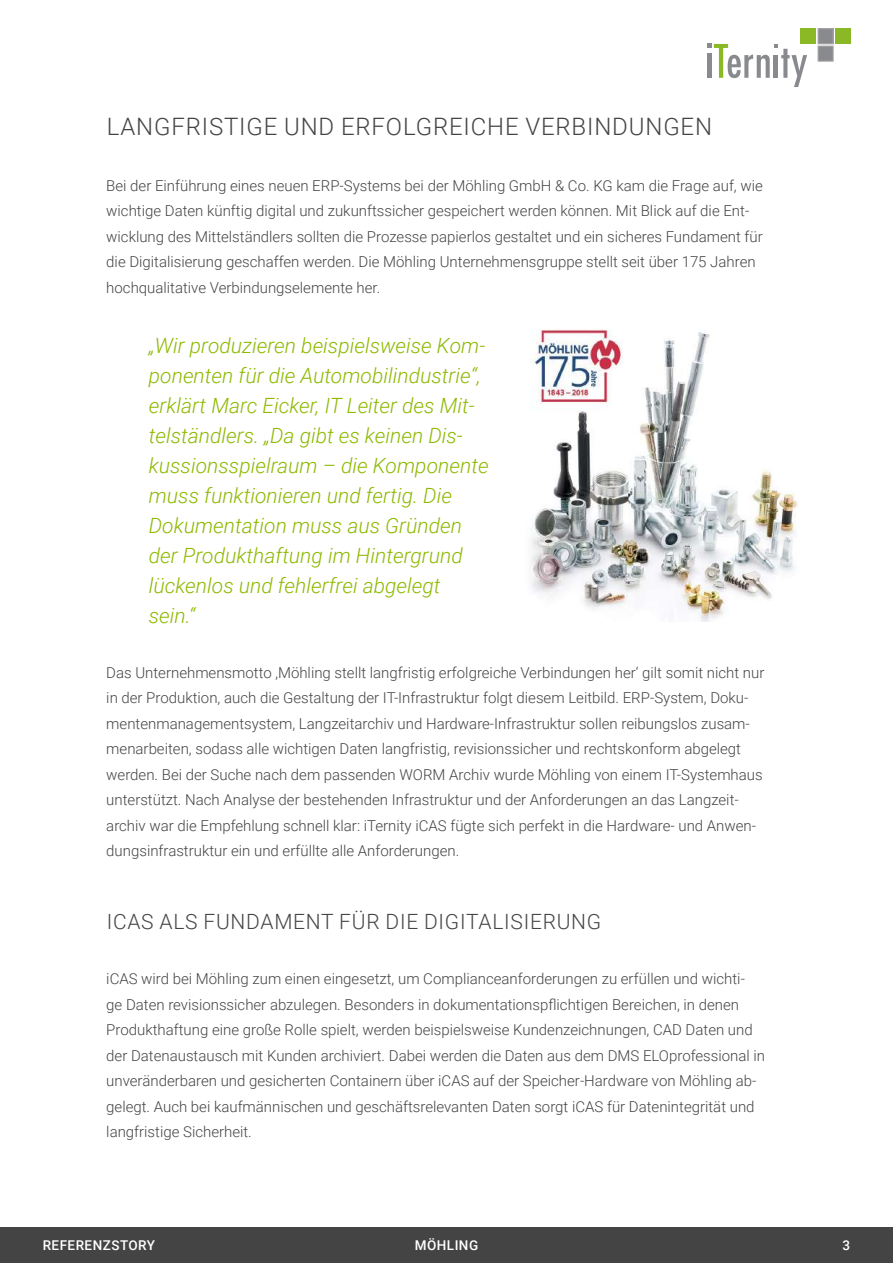
<style>
.page{position:relative;width:893px;height:1263px;background:#fff}
.page>*{position:absolute;margin:0;border:0;box-sizing:border-box;transform-origin:0 0}
.t1{font:300 24px "Roboto";letter-spacing:.035em;color:#444}
.t2{font:italic 300 21px/30px "Roboto";color:#8eb900}
.t3{font:300 21px "Roboto";letter-spacing:.035em;color:#444}
.t4{font:300 15px/25.5px "Roboto";color:#444}
.t5{font:500 13.5px "Roboto";letter-spacing:.035em;color:#fff}
</style>
<div class="page">
<div style="left:0;top:1228px;width:893px;height:35px;background:#444"></div>
<svg style="left:708px;top:44px;width:99px;height:43px"></svg>
<div style="left:818px;top:29px;width:15px;height:15px;background:#898a8d"></div>
<div style="left:818px;top:29px;width:15px;height:15px;border:1px solid #acabab"></div>
<div style="left:801px;top:29px;width:15px;height:15px;background:#8ab925"></div>
<div style="left:835px;top:29px;width:15px;height:15px;background:#8ab925"></div>
<div style="left:818px;top:46px;width:15px;height:15px;background:#898a8d;border:1px solid #acabab"></div>
<img style="left:530px;top:329px;width:268px;height:293px">
<h1 class="t1" style="left:107px;top:110px;width:607px">LANGFRISTIGE UND ERFOLGREICHE VERBINDUNGEN</h1>
<p class="t4" style="left:106px;top:172px;width:658px">Bei der Einführung eines neuen ERP-Systems bei der Möhling GmbH &amp; Co. KG kam die Frage auf, wie wichtige Daten künftig digital und zukunftssicher gespeichert werden können. Mit Blick auf die Ent&shy;wicklung des Mittelständlers sollten die Prozesse papierlos gestaltet und ein sicheres Fundament für die Digitalisierung geschaffen werden. Die Möhling Unternehmensgruppe stellt seit über 175 Jahren hochqualitative Verbindungselemente her.</p>
<p class="t2" style="left:149px;top:329px;width:341px">„Wir produzieren beispielsweise Kom&shy;ponenten für die Automobilindustrie“, erklärt Marc Eicker, IT Leiter des Mit&shy;telständlers. „Da gibt es keinen Dis&shy;kussionsspielraum – die Komponente muss funktionieren und fertig. Die Dokumentation muss aus Gründen der Produkthaftung im Hintergrund lückenlos und fehlerfrei abgelegt sein.“</p>
<p class="t4" style="left:106px;top:659px;width:660px">Das Unternehmensmotto ‚Möhling stellt langfristig erfolgreiche Verbindungen her‘ gilt somit nicht nur in der Produktion, auch die Gestaltung der IT-Infrastruktur folgt diesem Leitbild. ERP-System, Doku&shy;mentenmanagementsystem, Langzeitarchiv und Hardware-Infrastruktur sollen reibungslos zusam&shy;menarbeiten, sodass alle wichtigen Daten langfristig, revisionssicher und rechtskonform abgelegt werden. Bei der Suche nach dem passenden WORM Archiv wurde Möhling von einem IT-Systemhaus unterstützt. Nach Analyse der bestehenden Infrastruktur und der Anforderungen an das Langzeit&shy;archiv war die Empfehlung schnell klar: iTernity iCAS fügte sich perfekt in die Hardware- und Anwen&shy;dungsinfrastruktur ein und erfüllte alle Anforderungen.</p>
<h2 class="t3" style="left:107px;top:907px;width:496px">ICAS ALS FUNDAMENT FÜR DIE DIGITALISIERUNG</h2>
<p class="t4" style="left:106px;top:965px;width:660px">iCAS wird bei Möhling zum einen eingesetzt, um Complianceanforderungen zu erfüllen und wichti-<br>ge Daten revisionssicher abzulegen. Besonders in dokumentationspflichtigen Bereichen, in denen Produkthaftung eine große Rolle spielt, werden beispielsweise Kundenzeichnungen, CAD Daten und der Datenaustausch mit Kunden archiviert. Dabei werden die Daten aus dem DMS ELOprofessional in unveränderbaren und gesicherten Containern über iCAS auf der Speicher-Hardware von Möhling ab&shy;gelegt. Auch bei kaufmännischen und geschäftsrelevanten Daten sorgt iCAS für Datenintegrität und langfristige Sicherheit.</p>
<p class="t5" style="left:43px;top:1235px;width:114px">REFERENZSTORY</p>
<p class="t5" style="left:415px;top:1235px;width:65px">MÖHLING</p>
<p class="t5" style="left:842px;top:1235px;width:9px">3</p>
</div>
